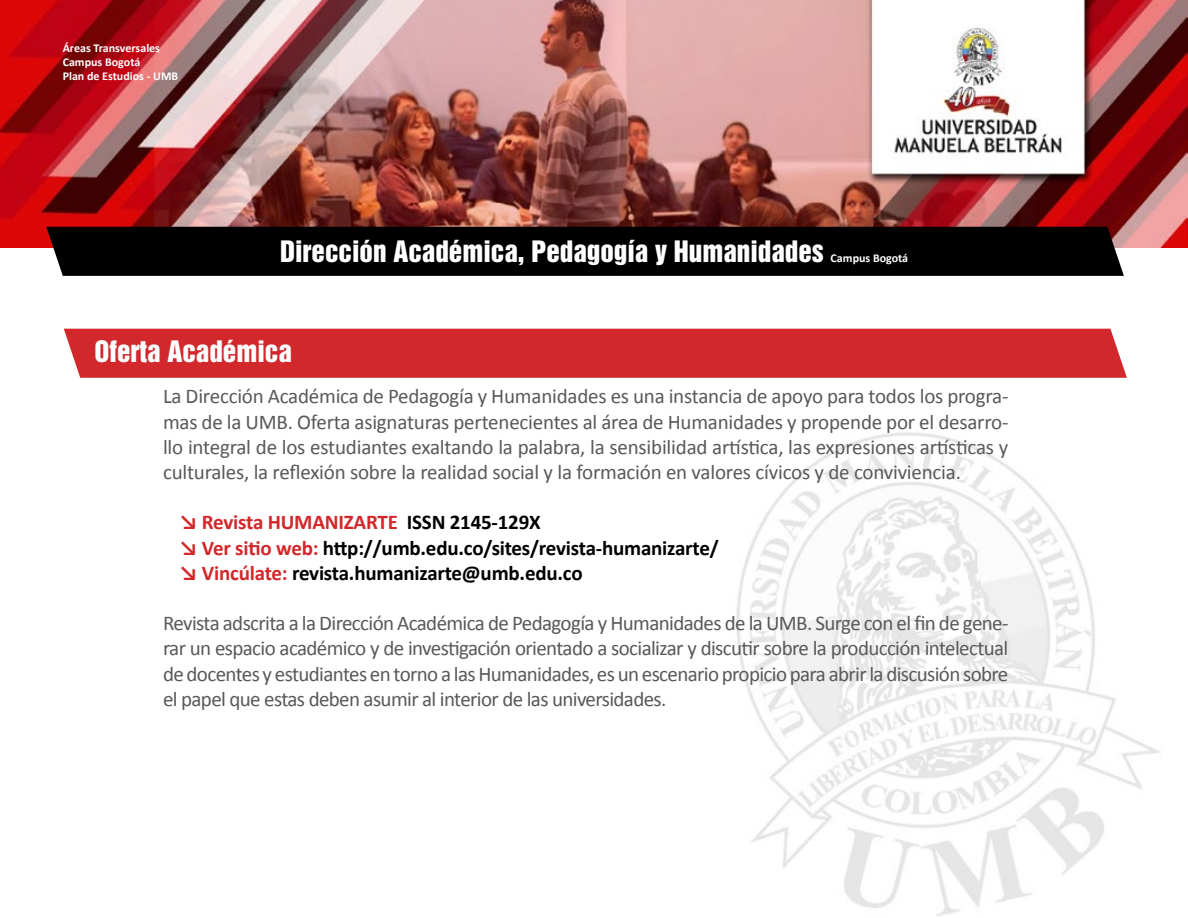
<style>
.page{position:relative;width:1188px;height:918px;background:#fff}
.page>*{position:absolute;margin:0;border:0;box-sizing:border-box;transform-origin:0 0}
.t1{font:27px "Helvetica Inserat LT Std";color:#fff}
.t2{font:21px/25.2px "Calibri";letter-spacing:-.03em;color:#58595b;text-align:justify}
.t3{font:700 21px/25.2px "Calibri";letter-spacing:-.01em;color:#000}
.t4{font:700 12px/14.4px "Calibri";color:#fff}
.s1{color:#d2272b}
</style>
<div class="page">
<img style="left:0;top:0;width:1188px;height:248px">
<img style="left:736px;top:432px;width:424px;height:484px">
<div style="left:46px;top:227px;width:1078px;height:49px;background:#000"></div>
<div style="left:64px;top:329px;width:1063px;height:49px;background:#d2272b"></div>
<p class="t4" style="left:63px;top:40px;width:117px">Áreas Transversales<br>Campus Bogotá<br>Plan de Estudios - UMB</p>
<p class="t1" style="left:280px;top:235px;width:545px">Dirección Académica, Pedagogía y Humanidades</p>
<p class="t4" style="left:831px;top:251px;width:79px">Campus Bogotá</p>
<p class="t1" style="left:95px;top:335px;width:199px">Oferta Académica</p>
<p class="t2" style="left:163px;top:384px;width:847px">La Dirección Académica de Pedagogía y Humanidades es una instancia de apoyo para todos los progra&shy;mas de la UMB. Oferta asignaturas pertenecientes al área de Humanidades y propende por el desarro&shy;llo integral de los estudiantes exaltando la palabra, la sensibilidad artística, las expresiones artísticas y culturales, la reflexión sobre la realidad social y la formación en valores cívicos y de conviviencia.</p>
<p class="t3" style="left:180px;top:510px;width:540px"><span class="s1">↘ Revista HUMANIZARTE</span> ISSN 2145-129X<br><span class="s1">↘ Ver sitio web:</span> http://umb.edu.co/sites/revista-humanizarte/ <span class="s1">↘ Vincúlate:</span> revista.humanizarte@umb.edu.co</p>
<p class="t2" style="left:163px;top:611px;width:847px">Revista adscrita a la Dirección Académica de Pedagogía y Humanidades de la UMB. Surge con el fin de gene&shy;rar un espacio académico y de investigación orientado a socializar y discutir sobre la producción intelectual de docentes y estudiantes en torno a las Humanidades, es un escenario propicio para abrir la discusión sobre el papel que estas deben asumir al interior de las universidades.</p>
</div>
